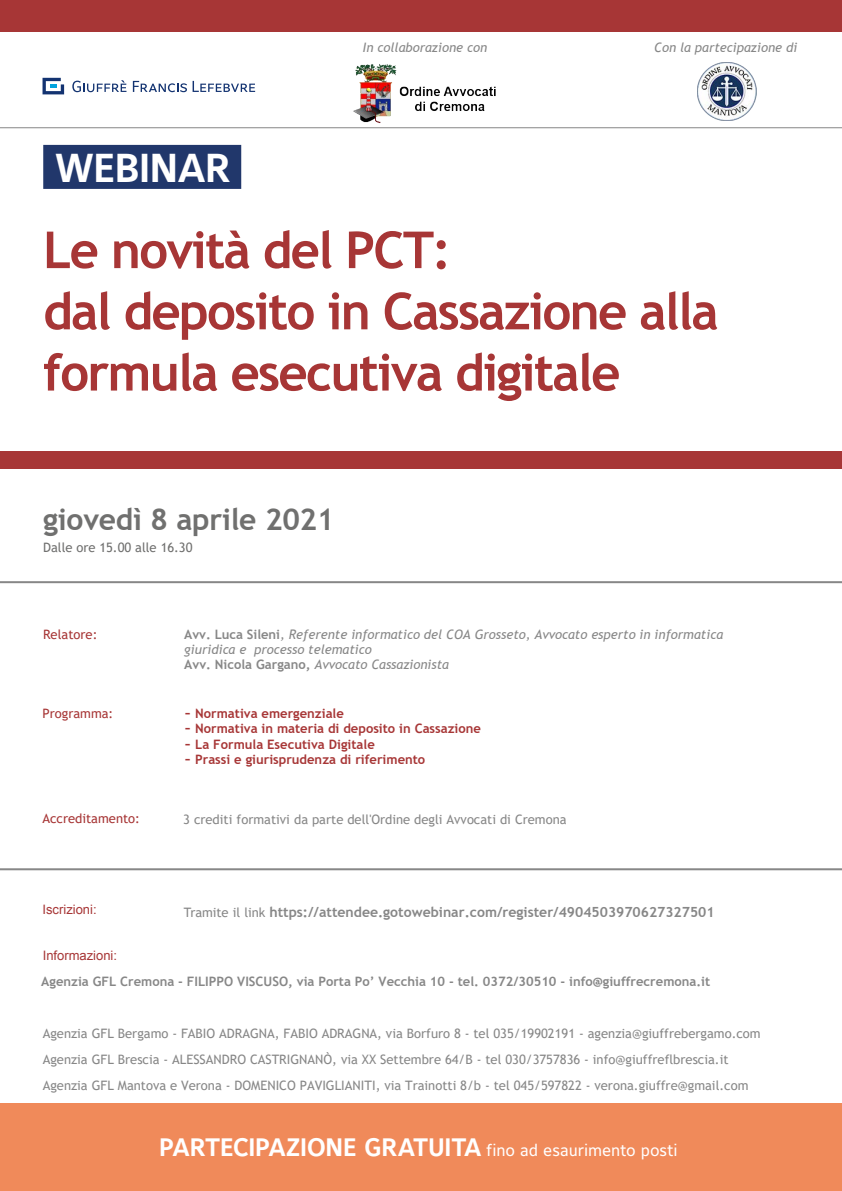
<style>
.page{position:relative;width:842px;height:1191px;background:#fff}
.page>*{position:absolute;margin:0;border:0;box-sizing:border-box;transform-origin:0 0}
.t1{font:700 51px/61.2px "Trebuchet MS";letter-spacing:-.035em;color:#a73636}
.t2{font:700 40px "Maurea";letter-spacing:-.01em;color:#fff}
.t3{font:700 30px "Trebuchet MS";letter-spacing:-.01em;color:#70706f}
.t4{font:700 25px "Maurea";letter-spacing:-.005em;color:#fff}
.t5{font:700 14px "Trebuchet MS";color:#878787}
.t6{font:13px/25.9px "Trebuchet MS";color:#878787}
.t7{font:italic 13px/15.2px "Trebuchet MS";color:#878787}
.t8{font:700 13px "Trebuchet MS";color:#a73636}
.t9{font:700 13px "Trebuchet MS";color:#878787}
.t10{font:13px "Arial";color:#a73636}
.t11{font:13px "Trebuchet MS";letter-spacing:-.005em;color:#70706f}
.t12{font:13px "Trebuchet MS";color:#a73636}
.s1{font-style:inherit}
.s2{font-weight:700;font-style:normal}
.s3{font-family:"Maurea"}
.s4{font-weight:400;font-size:13px}
.s5{font-weight:400;font-size:17px}
</style>
<div class="page">
<div style="left:0;top:451px;width:842px;height:17px;background:#a73636"></div>
<hr style="left:0;top:581px;width:842px;height:2px;background:#878787">
<div style="left:0;top:0;width:842px;height:31px;background:#a73636"></div>
<div style="left:0;top:1103px;width:842px;height:87px;background:#f08a5a"></div>
<hr style="left:0;top:127px;width:842px;height:1px;background:#878787">
<div style="left:43px;top:145px;width:198px;height:44px;background:#21376b"></div>
<svg style="left:43px;top:78px;width:21px;height:16px"></svg>
<svg style="left:72px;top:80px;width:54px;height:12px"></svg>
<svg style="left:133px;top:81px;width:54px;height:11px"></svg>
<svg style="left:193px;top:81px;width:62px;height:11px"></svg>
<hr style="left:0;top:868px;width:842px;height:2px;background:#878787">
<img style="left:353px;top:64px;width:143px;height:59px">
<img style="left:698px;top:62px;width:59px;height:58px">
<p class="t2" style="left:54px;top:146px;width:177px">WEBINAR</p>
<p class="t7" style="left:363px;top:40px;width:126px">In collaborazione con</p>
<p class="t7" style="left:654px;top:39px;width:144px">Con la partecipazione di</p>
<p class="t1" style="left:43px;top:219px;width:677px">Le novità del PCT:<br>dal deposito in Cassazione alla formula esecutiva digitale</p>
<p class="t3" style="left:43px;top:500px;width:293px">giovedì <span class="s1">8</span> aprile 2021</p>
<p class="t11" style="left:43px;top:539px;width:151px">Dalle ore 15.00 alle 16.30</p>
<p class="t7" style="left:184px;top:626px;width:540px"><span class="s2">Avv. Luca Sileni</span>, Referente informatico del COA Grosseto, Avvocato esperto in informatica giuridica e processo telematico<br><span class="s2">Avv. Nicola Gargano,</span> Avvocato Cassazionista</p>
<p class="t8" style="left:185px;top:705px;width:161px"><span class="s3">-</span> Normativa emergenziale</p>
<p class="t8" style="left:185px;top:720px;width:298px"><span class="s3">-</span> Normativa in materia di deposito in Cassazione</p>
<p class="t8" style="left:185px;top:736px;width:192px"><span class="s3">-</span> La Formula Esecutiva Digitale</p>
<p class="t8" style="left:185px;top:751px;width:242px"><span class="s3">-</span> Prassi e giurisprudenza di riferimento</p>
<p class="t12" style="left:43px;top:810px;width:99px">Accreditamento:</p>
<p class="t6" style="left:183px;top:806px;width:385px">3 crediti formativi da parte dell'Ordine degli Avvocati di Cremona</p>
<p class="t10" style="left:43px;top:900px;width:56px">Iscrizioni:</p>
<p class="t10" style="left:43px;top:947px;width:76px">Informazioni:</p>
<p class="t9" style="left:41px;top:973px;width:670px"><span class="s1">Agenzia GFL</span> Cremona - FILIPPO VISCUSO, via Porta Po’ Vecchia 10 - tel. 0372/30510 - info@giuffrecremona.it</p>
<p class="t6" style="left:43px;top:1020px;width:719px">Agenzia GFL Bergamo - FABIO ADRAGNA, FABIO ADRAGNA, via Borfuro 8 - tel 035/19902191 - agenzia@giuffrebergamo.com<br>Agenzia GFL Brescia - ALESSANDRO CASTRIGNANÒ, via XX Settembre 64/B - tel 030/3757836 - info@giuffreflbrescia.it<br>Agenzia GFL Mantova e Verona - DOMENICO PAVIGLIANITI, via Trainotti 8/b - tel 045/597822 - verona.giuffre@gmail.com</p>
<p class="t5" style="left:184px;top:903px;width:532px"><span class="s4">Tramite il link</span> https://attendee.gotowebinar.com/register/4904503970627327501</p>
<p class="t4" style="left:159px;top:1133px;width:520px">PARTECIPAZIONE GRATUITA <span class="s5">fino ad esaurimento posti</span></p>
</div>
